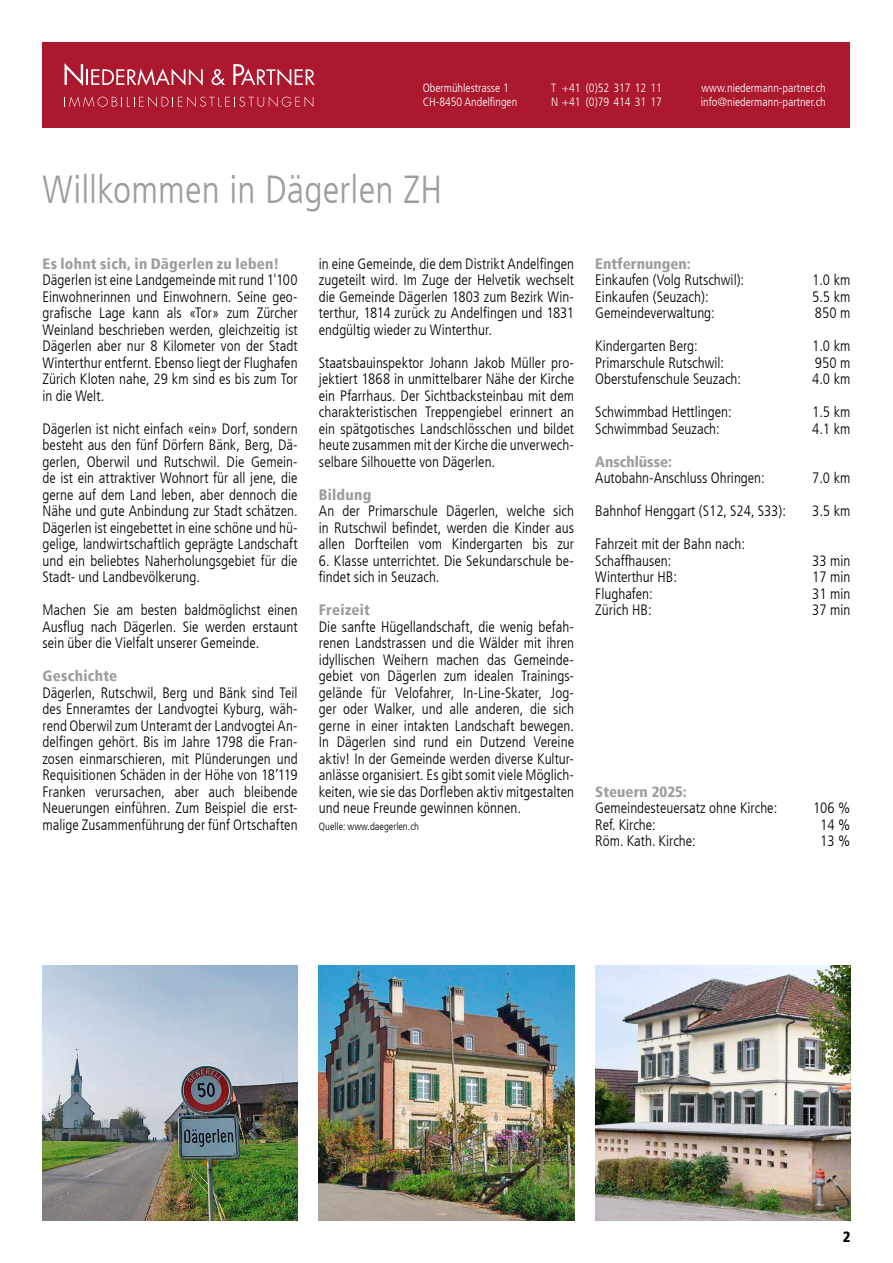
<style>
.page{position:relative;width:893px;height:1263px;background:#fff}
.page>*{position:absolute;margin:0;border:0;box-sizing:border-box;transform-origin:0 0}
.t1{font:300 condensed 39px "Frutiger LT";letter-spacing:.005em;color:#9d9d9c}
.t2{font:300 condensed 15px/16.5px "Frutiger LT";color:#000;text-align:justify}
.t3{font:900 condensed 15px "Frutiger LT";letter-spacing:.01em;color:#9d9d9c}
.t4{font:900 condensed 15px "Frutiger LT";color:#000}
.t5{font:300 condensed 12px/14.4px "Frutiger LT";color:#fff}
.t6{font:300 condensed 10.5px "Frutiger LT";color:#000}
</style>
<div class="page">
<div style="left:43px;top:43px;width:807px;height:85px;background:#ac182d"></div>
<svg style="left:212px;top:69px;width:13px;height:16px"></svg>
<svg style="left:65px;top:64px;width:138px;height:22px"></svg>
<svg style="left:233px;top:64px;width:82px;height:22px"></svg>
<svg style="left:69px;top:96px;width:244px;height:11px"></svg>
<img style="left:319px;top:965px;width:255px;height:255px">
<img style="left:595px;top:965px;width:255px;height:255px">
<img style="left:43px;top:965px;width:255px;height:255px">
<p class="t5" style="left:551px;top:81px;width:112px">T +41 (0)52 317 12 11<br>N +41 (0)79 414 31 17</p>
<p class="t5" style="left:423px;top:81px;width:96px">Obermühlestrasse 1<br>CH-8450 Andelfingen</p>
<p class="t5" style="left:701px;top:81px;width:126px">www.niedermann-partner.ch info@niedermann-partner.ch</p>
<h1 class="t1" style="left:43px;top:167px;width:401px">Willkommen in Dägerlen ZH</h1>
<p class="t3" style="left:43px;top:254px;width:238px">Es lohnt sich, in Dägerlen zu leben!</p>
<p class="t2" style="left:43px;top:272px;width:257px">Dägerlen ist eine Landgemeinde mit rund 1'100<br>Einwohnerinnen und Einwohnern. Seine geo&shy;grafische Lage kann als «Tor» zum Zürcher Weinland beschrieben werden, gleichzeitig ist Dägerlen aber nur 8 Kilometer von der Stadt Winterthur entfernt. Ebenso liegt der Flughafen Zürich Kloten nahe, 29 km sind es bis zum Tor in die Welt.</p>
<p class="t2" style="left:43px;top:420px;width:257px">Dägerlen ist nicht einfach «ein» Dorf, sondern besteht aus den fünf Dörfern Bänk, Berg, Dä&shy;gerlen, Oberwil und Rutschwil. Die Gemein&shy;de ist ein attraktiver Wohnort für all jene, die gerne auf dem Land leben, aber dennoch die Nähe und gute Anbindung zur Stadt schätzen.<br>Dägerlen ist eingebettet in eine schöne und hü&shy;gelige, landwirtschaftlich geprägte Landschaft und ein beliebtes Naherholungsgebiet für die Stadt- und Landbevölkerung.</p>
<p class="t2" style="left:43px;top:602px;width:257px">Machen Sie am besten baldmöglichst einen Ausflug nach Dägerlen. Sie werden erstaunt sein über die Vielfalt unserer Gemeinde.</p>
<p class="t3" style="left:43px;top:667px;width:76px">Geschichte</p>
<p class="t2" style="left:43px;top:684px;width:257px">Dägerlen, Rutschwil, Berg und Bänk sind Teil des Enneramtes der Landvogtei Kyburg, wäh&shy;rend Oberwil zum Unteramt der Landvogtei An&shy;delfingen gehört. Bis im Jahre 1798 die Fran&shy;zosen einmarschieren, mit Plünderungen und Requisitionen Schäden in der Höhe von 18’119<br>Franken verursachen, aber auch bleibende Neuerungen einführen. Zum Beispiel die erst&shy;malige Zusammenführung der fünf Ortschaften</p>
<p class="t2" style="left:319px;top:255px;width:257px">in eine Gemeinde, die dem Distrikt Andelfingen zugeteilt wird. Im Zuge der Helvetik wechselt die Gemeinde Dägerlen 1803 zum Bezirk Win&shy;terthur, 1814 zurück zu Andelfingen und 1831 endgültig wieder zu Winterthur.</p>
<p class="t2" style="left:319px;top:354px;width:257px">Staatsbauinspektor Johann Jakob Müller pro&shy;jektiert 1868 in unmittelbarer Nähe der Kirche ein Pfarrhaus. Der Sichtbacksteinbau mit dem charakteristischen Treppengiebel erinnert an ein spätgotisches Landschlösschen und bildet heute zusammen mit der Kirche die unverwech&shy;selbare Silhouette von Dägerlen.</p>
<p class="t3" style="left:319px;top:485px;width:54px">Bildung</p>
<p class="t2" style="left:319px;top:503px;width:257px">An der Primarschule Dägerlen, welche sich in Rutschwil befindet, werden die Kinder aus allen Dorfteilen vom Kindergarten bis zur</p>
<p class="t2" style="left:319px;top:552px;width:257px">6. Klasse unterrichtet. Die Sekundarschule be&shy;findet sich in Seuzach.</p>
<p class="t3" style="left:319px;top:601px;width:53px">Freizeit</p>
<p class="t2" style="left:319px;top:618px;width:257px">Die sanfte Hügellandschaft, die wenig befah&shy;renen Landstrassen und die Wälder mit ihren idyllischen Weihern machen das Gemeinde&shy;gebiet von Dägerlen zum idealen Trainings&shy;gelände für Velofahrer, In-Line-Skater, Jog&shy;ger oder Walker, und alle anderen, die sich gerne in einer intakten Landschaft bewegen.<br>In Dägerlen sind rund ein Dutzend Vereine aktiv! In der Gemeinde werden diverse Kultur&shy;anlässe organisiert. Es gibt somit viele Möglich&shy;keiten, wie sie das Dorfleben aktiv mitgestalten und neue Freunde gewinnen können.</p>
<p class="t6" style="left:319px;top:820px;width:102px">Quelle: www.daegerlen.ch</p>
<p class="t3" style="left:595px;top:254px;width:97px">Entfernungen:</p>
<p class="t2" style="left:595px;top:272px;width:150px">Einkaufen (Volg Rutschwil):</p>
<p class="t2" style="left:812px;top:272px;width:40px">1.0 km</p>
<p class="t2" style="left:595px;top:288px;width:115px">Einkaufen (Seuzach):</p>
<p class="t2" style="left:812px;top:288px;width:40px">5.5 km</p>
<p class="t2" style="left:595px;top:305px;width:121px">Gemeindeverwaltung:</p>
<p class="t2" style="left:815px;top:305px;width:37px">850 m</p>
<p class="t2" style="left:595px;top:338px;width:104px">Kindergarten Berg:</p>
<p class="t2" style="left:812px;top:338px;width:40px">1.0 km</p>
<p class="t2" style="left:595px;top:354px;width:130px">Primarschule Rutschwil:</p>
<p class="t2" style="left:815px;top:354px;width:37px">950 m</p>
<p class="t2" style="left:595px;top:371px;width:147px">Oberstufenschule Seuzach:</p>
<p class="t2" style="left:812px;top:371px;width:40px">4.0 km</p>
<p class="t2" style="left:595px;top:404px;width:138px">Schwimmbad Hettlingen:</p>
<p class="t2" style="left:812px;top:404px;width:40px">1.5 km</p>
<p class="t2" style="left:595px;top:420px;width:126px">Schwimmbad Seuzach:</p>
<p class="t2" style="left:812px;top:420px;width:40px">4.1 km</p>
<p class="t3" style="left:595px;top:452px;width:78px">Anschlüsse:</p>
<p class="t2" style="left:595px;top:470px;width:171px">Autobahn-Anschluss Ohringen:</p>
<p class="t2" style="left:812px;top:470px;width:40px">7.0 km</p>
<p class="t2" style="left:595px;top:503px;width:192px">Bahnhof Henggart (S12, S24, S33):</p>
<p class="t2" style="left:812px;top:503px;width:40px">3.5 km</p>
<p class="t2" style="left:595px;top:536px;width:151px">Fahrzeit mit der Bahn nach:<br>Schaffhausen:</p>
<p class="t2" style="left:812px;top:552px;width:40px">33 min</p>
<p class="t2" style="left:595px;top:569px;width:83px">Winterthur HB:</p>
<p class="t2" style="left:812px;top:569px;width:40px">17 min</p>
<p class="t2" style="left:595px;top:585px;width:59px">Flughafen:</p>
<p class="t2" style="left:812px;top:585px;width:40px">31 min</p>
<p class="t2" style="left:595px;top:602px;width:58px">Zürich HB:</p>
<p class="t2" style="left:812px;top:602px;width:40px">37 min</p>
<p class="t3" style="left:595px;top:782px;width:93px">Steuern 2025:</p>
<p class="t2" style="left:595px;top:800px;width:183px">Gemeindesteuersatz ohne Kirche:</p>
<p class="t2" style="left:813px;top:800px;width:39px">106 %</p>
<p class="t2" style="left:595px;top:816px;width:62px">Ref. Kirche:</p>
<p class="t2" style="left:820px;top:816px;width:32px">14 %</p>
<p class="t2" style="left:595px;top:833px;width:102px">Röm. Kath. Kirche:</p>
<p class="t2" style="left:820px;top:833px;width:32px">13 %</p>
<p class="t4" style="left:843px;top:1228px;width:9px">2</p>
</div>
